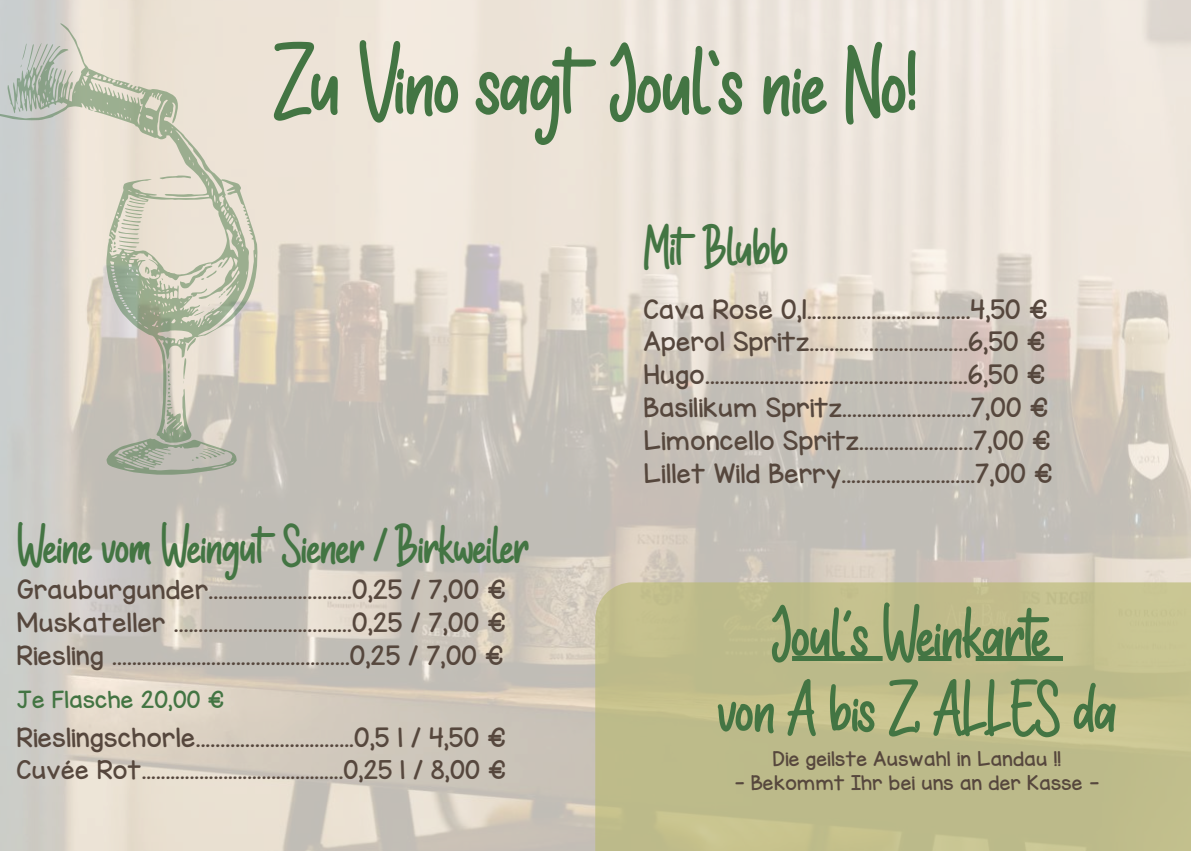
<style>
.page{position:relative;width:1191px;height:851px;background:#fff}
.page>*{position:absolute;margin:0;border:0;box-sizing:border-box;transform-origin:0 0}
.t1{font:74.8px "Sweety Strawberry";color:#437543}
.t2{font:54.2px/75px "Sweety Strawberry";color:#437543;text-align:center}
.t3{font:43px "Sweety Strawberry";color:#437543}
.t4{font:41.2px "Sweety Strawberry";color:#437543}
.t5{font:23.6px/33px "KG Miss Kindy Chunky";color:#56473d}
.t6{font:22.8px "KG Miss Kindy Chunky";color:#56473d}
.t7{font:21px "KG Miss Kindy Chunky";color:#437543}
.t8{font:18px "KG Miss Kindy Chunky";color:#56473d}
</style>
<div class="page">
<img style="left:0;top:0;width:1191px;height:850px">
<svg style="left:595px;top:582px;width:596px;height:268px;background:#c1bd8c"></svg>
<svg style="left:0;top:23px;width:258px;height:420px;background:#d2d0c4"></svg>
<svg style="left:160px;top:175px;width:31px;height:4px"></svg>
<svg style="left:187px;top:338px;width:9px;height:13px"></svg>
<svg style="left:42px;top:44px;width:11px;height:22px"></svg>
<svg style="left:18px;top:107px;width:3px;height:5px"></svg>
<svg style="left:113px;top:200px;width:32px;height:52px;background:#d4d2bf"></svg>
<svg style="left:167px;top:363px;width:5px;height:47px"></svg>
<svg style="left:20px;top:43px;width:14px;height:27px"></svg>
<svg style="left:183px;top:358px;width:3px;height:25px"></svg>
<svg style="left:180px;top:262px;width:47px;height:54px;background:#d3d2c0"></svg>
<svg style="left:145px;top:266px;width:5px;height:8px"></svg>
<svg style="left:106px;top:438px;width:131px;height:36px;background:#acb1a2"></svg>
<svg style="left:772px;top:656px;width:277px;height:5px"></svg>
<div style="left:1049px;top:656px;width:13px;height:5px;background:#437543"></div>
<h1 class="t1" style="left:274px;top:22px;width:645px">Zu Vino sagt Joul`s nie No!</h1>
<h3 class="t4" style="left:17px;top:512px;width:513px">Weine vom Weingut Siener / Birkweiler</h3>
<p class="t5" style="left:17px;top:573px;width:491px;text-align:justify">Grauburgunder.............................0,25 / 7,00 € Muskateller ....................................0,25 / 7,00 € Riesling ................................................0,25 / 7,00 €</p>
<p class="t7" style="left:17px;top:685px;width:209px">Je Flasche 20,00 €</p>
<p class="t5" style="left:17px;top:721px;width:491px">Rieslingschorle................................0,5 l / 4,50 €</p>
<p class="t6" style="left:17px;top:754px;width:491px">Cuvée Rot..........................................0,25 l / 8,00 €</p>
<h3 class="t3" style="left:644px;top:212px;width:145px">Mit Blubb</h3>
<p class="t5" style="left:644px;top:292px;width:411px">Cava Rose 0,1.................................4,50 € Aperol Spritz................................6,50 € Hugo.....................................................6,50 € Basilikum Spritz..........................7,00 € Limoncello Spritz.......................7,00 € Lillet Wild Berry...........................7,00 €</p>
<h2 class="t2" style="left:718px;top:597px;width:400px">Joul´s Weinkarte<br>von A bis Z, ALLES da</h2>
<p class="t8" style="left:773px;top:746px;width:289px">Die geilste Auswahl in Landau !!</p>
<p class="t8" style="left:735px;top:770px;width:366px">- Bekommt Ihr bei uns an der Kasse -</p>
</div>
